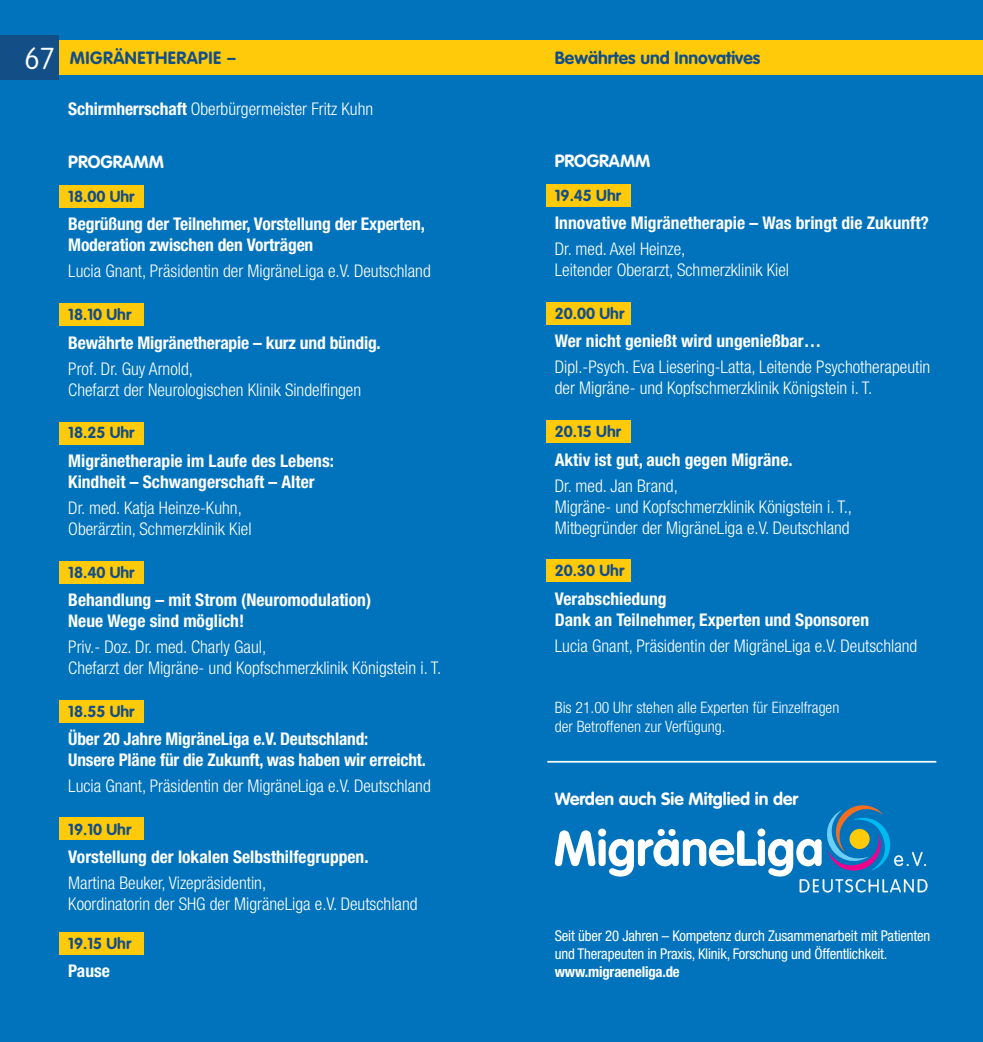
<style>
.page{position:relative;width:983px;height:1042px;background:#fff}
.page>*{position:absolute;margin:0;border:0;box-sizing:border-box;transform-origin:0 0}
.t1{font:300 condensed 17.5px/21px "Helvetica Neue LT Std";color:#fff}
.t2{font:700 condensed 17.5px/21px "Helvetica Neue LT Std";color:#fff}
.t3{font:700 17.5px "VAG Rounded";color:#fff}
.t4{font:700 17.5px "VAG Rounded";color:#134e87}
.t5{font:700 15.75px "VAG Rounded";color:#134e87}
.t6{font:300 condensed 15.75px/18.9px "Helvetica Neue LT Std";color:#fff}
.t7{font:condensed 14.88px/17.8px "Helvetica Neue LT Std";letter-spacing:-.015em;color:#fff}
.t8{font:700 condensed 14.88px "Helvetica Neue LT Std";letter-spacing:-.015em;color:#fff}
.s1{font-weight:100;font-size:29.75px;color:#fff}
.s2{font-weight:700}
</style>
<div class="page">
<div style="left:0;top:0;width:982px;height:1042px;background:#0073bc"></div>
<div style="left:60px;top:185px;width:84px;height:22px;background:#feca0a"></div>
<div style="left:60px;top:303px;width:84px;height:23px;background:#feca0a"></div>
<div style="left:60px;top:422px;width:84px;height:22px;background:#feca0a"></div>
<div style="left:60px;top:561px;width:84px;height:22px;background:#feca0a"></div>
<div style="left:60px;top:932px;width:84px;height:23px;background:#feca0a"></div>
<div style="left:60px;top:700px;width:84px;height:22px;background:#feca0a"></div>
<div style="left:60px;top:818px;width:84px;height:22px;background:#feca0a"></div>
<div style="left:546px;top:184px;width:84px;height:22px;background:#feca0a"></div>
<div style="left:546px;top:302px;width:84px;height:23px;background:#feca0a"></div>
<div style="left:546px;top:421px;width:84px;height:22px;background:#feca0a"></div>
<div style="left:546px;top:560px;width:84px;height:22px;background:#feca0a"></div>
<svg style="left:554px;top:805px;width:373px;height:87px"></svg>
<div style="left:849px;top:829px;width:20px;height:20px;background:#feca0a;border-radius:50%"></div>
<hr style="left:547px;top:761px;width:389px;height:1px;background:#fff">
<div style="left:0;top:40px;width:982px;height:35px;background:#feca0a"></div>
<div style="left:0;top:35px;width:58px;height:44px;background:#134e87"></div>
<p class="t4" style="left:24px;top:47px;width:58px"><span class="s1">67</span> migr</p>
<p class="t4" style="left:113px;top:47px;width:124px">änetherapie –</p>
<p class="t4" style="left:554px;top:47px;width:207px">Bewährtes und Innovatives</p>
<p class="t1" style="left:68px;top:98px;width:306px"><span class="s2">Schirmherrschaft</span> Oberbürgermeister Fritz Kuhn</p>
<p class="t3" style="left:68px;top:152px;width:81px">programm</p>
<p class="t5" style="left:68px;top:187px;width:68px">18.00 Uhr</p>
<p class="t2" style="left:68px;top:213px;width:358px">Begrüßung der Teilnehmer, Vorstellung der Experten,<br>Moderation zwischen den Vorträgen</p>
<p class="t1" style="left:68px;top:260px;width:364px">Lucia Gnant, Präsidentin der MigräneLiga e.V. Deutschland</p>
<p class="t5" style="left:68px;top:305px;width:64px">18.10 Uhr</p>
<p class="t2" style="left:68px;top:332px;width:314px">Bewährte Migränetherapie – kurz und bündig.</p>
<p class="t1" style="left:68px;top:358px;width:294px">Prof. Dr. Guy Arnold,<br>Chefarzt der Neurologischen Klinik Sindelfingen</p>
<p class="t5" style="left:68px;top:423px;width:68px">18.25 Uhr</p>
<p class="t2" style="left:68px;top:450px;width:267px">Migränetherapie im Laufe des Lebens:<br>Kindheit – Schwangerschaft – Alter</p>
<p class="t1" style="left:68px;top:497px;width:185px">Dr. med. Katja Heinze-Kuhn,<br>Oberärztin, Schmerzklinik Kiel</p>
<p class="t5" style="left:68px;top:563px;width:68px">18.40 Uhr</p>
<p class="t2" style="left:68px;top:589px;width:304px">Behandlung – mit Strom (Neuromodulation)<br>Neue Wege sind möglich!</p>
<p class="t1" style="left:68px;top:636px;width:374px">Priv.- Doz. Dr. med. Charly Gaul,<br>Chefarzt der Migräne- und Kopfschmerzklinik Königstein i. T.</p>
<p class="t5" style="left:68px;top:702px;width:68px">18.55 Uhr</p>
<p class="t2" style="left:68px;top:728px;width:359px">Über 20 Jahre MigräneLiga e.V. Deutschland:<br>Unsere Pläne für die Zukunft, was haben wir erreicht.</p>
<p class="t1" style="left:68px;top:775px;width:364px">Lucia Gnant, Präsidentin der MigräneLiga e.V. Deutschland</p>
<p class="t5" style="left:68px;top:820px;width:64px">19.10 Uhr</p>
<p class="t2" style="left:68px;top:846px;width:302px">Vorstellung der lokalen Selbsthilfegruppen.</p>
<p class="t1" style="left:68px;top:872px;width:351px">Martina Beuker, Vizepräsidentin,<br>Koordinatorin der SHG der MigräneLiga e.V. Deutschland</p>
<p class="t5" style="left:68px;top:934px;width:64px">19.15 Uhr</p>
<p class="t2" style="left:68px;top:960px;width:43px">Pause</p>
<p class="t3" style="left:554px;top:151px;width:81px">programm</p>
<p class="t5" style="left:554px;top:186px;width:68px">19.45 Uhr</p>
<p class="t2" style="left:554px;top:212px;width:375px">Innovative Migränetherapie – Was bringt die Zukunft?</p>
<p class="t1" style="left:554px;top:238px;width:236px">Dr. med. Axel Heinze,<br>Leitender Oberarzt, Schmerzklinik Kiel</p>
<p class="t5" style="left:554px;top:304px;width:71px">20.00 Uhr</p>
<p class="t2" style="left:554px;top:330px;width:268px">Wer nicht genießt wird ungenießbar…</p>
<p class="t1" style="left:554px;top:356px;width:377px">Dipl.-Psych. Eva Liesering-Latta, Leitende Psychotherapeutin der Migräne- und Kopfschmerzklinik Königstein i. T.</p>
<p class="t5" style="left:554px;top:422px;width:68px">20.15 Uhr</p>
<p class="t2" style="left:554px;top:449px;width:239px">Aktiv ist gut, auch gegen Migräne.</p>
<p class="t1" style="left:554px;top:475px;width:299px">Dr. med. Jan Brand,<br>Migräne- und Kopfschmerzklinik Königstein i. T.,<br>Mitbegründer der MigräneLiga e.V. Deutschland</p>
<p class="t5" style="left:554px;top:561px;width:71px">20.30 Uhr</p>
<p class="t2" style="left:554px;top:588px;width:316px">Verabschiedung<br>Dank an Teilnehmer, Experten und Sponsoren</p>
<p class="t1" style="left:554px;top:635px;width:364px">Lucia Gnant, Präsidentin der MigräneLiga e.V. Deutschland</p>
<p class="t6" style="left:554px;top:697px;width:286px">Bis 21.00 Uhr stehen alle Experten für Einzelfragen der Betroffenen zur Verfügung.</p>
<p class="t3" style="left:554px;top:789px;width:245px">Werden auch Sie Mitglied in der</p>
<p class="t7" style="left:554px;top:926px;width:377px">Seit über 20 Jahren – Kompetenz durch Zusammenarbeit mit Patienten und Therapeuten in Praxis, Klinik, Forschung und Öffentlichkeit.</p>
<p class="t8" style="left:554px;top:962px;width:126px">www.migraeneliga.de</p>
</div>
